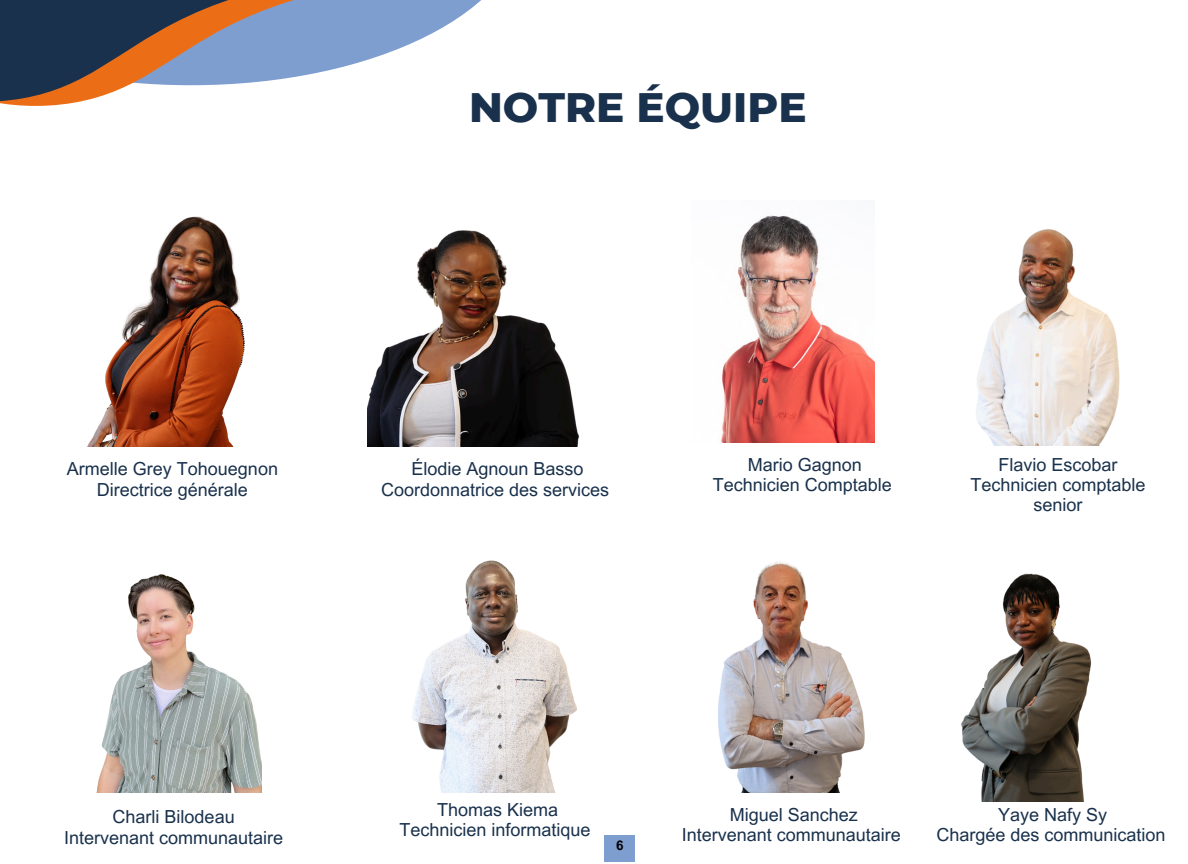
<style>
.page{position:relative;width:1188px;height:864px;background:#fff}
.page>*{position:absolute;margin:0;border:0;box-sizing:border-box;transform-origin:0 0}
.t1{font:800 42px "Montserrat";color:#19314c}
.t2{font:18px/20.2px "Arial MT Pro";color:#19314c;text-align:center}
.t3{font:700 13.35px "Arial MT Pro";color:#000}
</style>
<div class="page">
<svg style="left:381px;top:0;width:100px;height:56px;fill:#7f9ed0"></svg>
<svg style="left:15px;top:0;width:366px;height:106px;fill:#7f9ed0"></svg>
<svg style="left:0;top:0;width:329px;height:105px"></svg>
<img style="left:87px;top:216px;width:158px;height:230px">
<img style="left:367px;top:230px;width:213px;height:216px">
<img style="left:721px;top:215px;width:153px;height:227px">
<img style="left:976px;top:229px;width:144px;height:217px">
<img style="left:96px;top:574px;width:166px;height:218px">
<div style="left:604px;top:835px;width:31px;height:27px;background:#7f9ed0"></div>
<img style="left:718px;top:561px;width:147px;height:231px">
<img style="left:961px;top:573px;width:131px;height:229px">
<img style="left:412px;top:560px;width:164px;height:232px">
<h1 class="t1" style="left:469px;top:82px;width:339px">NOTRE ÉQUIPE</h1>
<p class="t2" style="left:67px;top:461px;width:213px">Armelle Grey Tohouegnon</p>
<p class="t2" style="left:97px;top:482px;width:153px">Directrice générale</p>
<p class="t2" style="left:412px;top:461px;width:174px">Élodie Agnoun Basso</p>
<p class="t2" style="left:381px;top:482px;width:230px">Coordonnatrice des services</p>
<p class="t2" style="left:748px;top:457px;width:116px">Mario Gagnon</p>
<p class="t2" style="left:713px;top:477px;width:181px">Technicien Comptable</p>
<p class="t2" style="left:998px;top:457px;width:121px">Flavio Escobar</p>
<p class="t2" style="left:970px;top:477px;width:177px">Technicien comptable senior</p>
<p class="t2" style="left:113px;top:809px;width:124px">Charli Bilodeau</p>
<p class="t2" style="left:64px;top:829px;width:221px">Intervenant communautaire</p>
<p class="t2" style="left:437px;top:801px;width:123px">Thomas Kiema</p>
<p class="t2" style="left:400px;top:822px;width:193px">Technicien informatique</p>
<p class="t3" style="left:616px;top:840px;width:9px">6</p>
<p class="t2" style="left:730px;top:807px;width:130px">Miguel Sanchez</p>
<p class="t2" style="left:682px;top:827px;width:221px">Intervenant communautaire</p>
<p class="t2" style="left:998px;top:807px;width:111px">Yaye Nafy Sy</p>
<p class="t2" style="left:936px;top:827px;width:231px">Chargée des communication</p>
</div>
